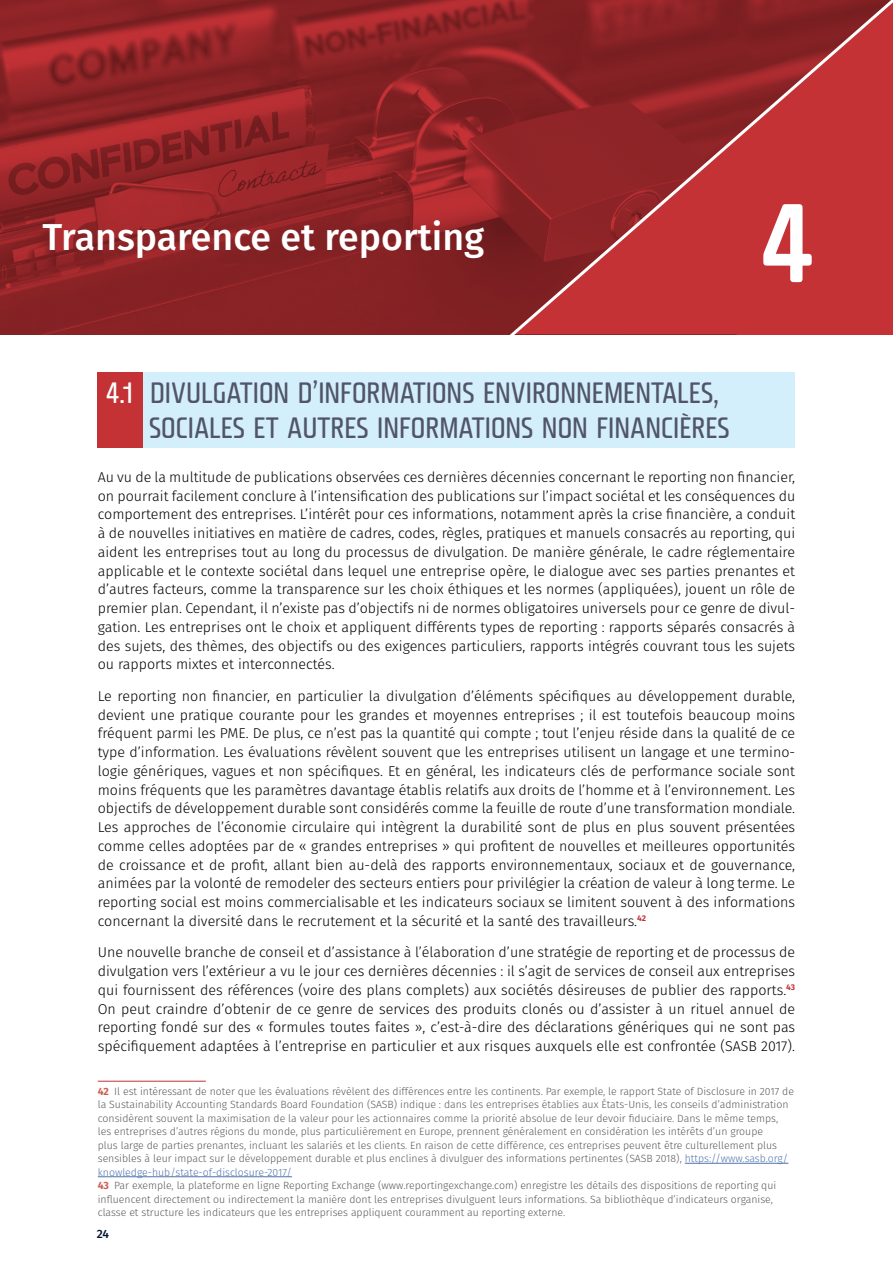
<style>
.page{position:relative;width:893px;height:1263px;background:#fff}
.page>*{position:absolute;margin:0;border:0;box-sizing:border-box;transform-origin:0 0}
.t1{font:108px "Fishmonger CS";color:#fff}
.t2{font:500 37.5px "Fira Sans";color:#fff}
.t3{font:28.5px/34.2px "Fishmonger CR";color:#515567}
.t4{font:300 14.25px/18.8px "Fira Sans";color:#000;text-align:justify}
.t5{font:500 12px "Fira Sans";color:#00172e}
.t6{font:300 10.5px/13.5px "Fira Sans";color:#58595b}
.s1{color:#fff}
.s2{font-weight:700;color:#cd5d52}
.s3{color:#4f73ad}
</style>
<div class="page">
<div style="left:98px;top:372px;width:697px;height:76px;background:#d4effc"></div>
<div style="left:98px;top:372px;width:45px;height:76px;background:#c43236"></div>
<hr style="left:98px;top:1081px;width:108px;height:1px;background:#c43236">
<hr style="left:685px;top:1163px;width:103px;height:1px;background:#4f73ad">
<hr style="left:98px;top:1176px;width:194px;height:1px;background:#4f73ad">
<img style="left:0;top:0;width:502px;height:334px">
<svg style="left:502px;top:0;width:391px;height:335px;background:#a62c2f"></svg>
<h2 class="t2" style="left:43px;top:207px;width:443px">Transparence et reporting</h2>
<h1 class="t1" style="left:761px;top:180px;width:54px">4</h1>
<h3 class="t3" style="left:149px;top:376px;width:582px;text-indent:-43px"><span class="s1">4.1</span> DIVULGATION D’INFORMATIONS ENVIRONNEMENTALES,<br>SOCIALES ET AUTRES INFORMATIONS NON FINANCIÈRES</h3>
<p class="t4" style="left:98px;top:467px;width:699px">Au vu de la multitude de publications observées ces dernières décennies concernant le reporting non financier, on pourrait facilement conclure à l’intensification des publications sur l’impact sociétal et les conséquences du comportement des entreprises. L’intérêt pour ces informations, notamment après la crise financière, a conduit à de nouvelles initiatives en matière de cadres, codes, règles, pratiques et manuels consacrés au reporting, qui aident les entreprises tout au long du processus de divulgation. De manière générale, le cadre réglementaire applicable et le contexte sociétal dans lequel une entreprise opère, le dialogue avec ses parties prenantes et d’autres facteurs, comme la transparence sur les choix éthiques et les normes (appliquées), jouent un rôle de premier plan. Cependant, il n’existe pas d’objectifs ni de normes obligatoires universels pour ce genre de divul&shy;gation. Les entreprises ont le choix et appliquent différents types de reporting : rapports séparés consacrés à des sujets, des thèmes, des objectifs ou des exigences particuliers, rapports intégrés couvrant tous les sujets ou rapports mixtes et interconnectés.</p>
<p class="t4" style="left:98px;top:686px;width:699px">Le reporting non financier, en particulier la divulgation d’éléments spécifiques au développement durable, devient une pratique courante pour les grandes et moyennes entreprises ; il est toutefois beaucoup moins fréquent parmi les PME. De plus, ce n’est pas la quantité qui compte ; tout l’enjeu réside dans la qualité de ce type d’information. Les évaluations révèlent souvent que les entreprises utilisent un langage et une termino&shy;logie génériques, vagues et non spécifiques. Et en général, les indicateurs clés de performance sociale sont moins fréquents que les paramètres davantage établis relatifs aux droits de l’homme et à l’environnement. Les objectifs de développement durable sont considérés comme la feuille de route d’une transformation mondiale.<br>Les approches de l’économie circulaire qui intègrent la durabilité sont de plus en plus souvent présentées comme celles adoptées par de « grandes entreprises » qui profitent de nouvelles et meilleures opportunités de croissance et de profit, allant bien au-delà des rapports environnementaux, sociaux et de gouvernance, animées par la volonté de remodeler des secteurs entiers pour privilégier la création de valeur à long terme. Le reporting social est moins commercialisable et les indicateurs sociaux se limitent souvent à des informations concernant la diversité dans le recrutement et la sécurité et la santé des travailleurs.<sup>42</sup></p>
<p class="t4" style="left:98px;top:943px;width:699px">Une nouvelle branche de conseil et d’assistance à l’élaboration d’une stratégie de reporting et de processus de divulgation vers l’extérieur a vu le jour ces dernières décennies : il s’agit de services de conseil aux entreprises qui fournissent des références (voire des plans complets) aux sociétés désireuses de publier des rapports.<sup>43<br></sup>On peut craindre d’obtenir de ce genre de services des produits clonés ou d’assister à un rituel annuel de reporting fondé sur des « formules toutes faites », c’est-à-dire des déclarations génériques qui ne sont pas spécifiquement adaptées à l’entreprise en particulier et aux risques auxquels elle est confrontée (SASB 2017).</p>
<p class="t6" style="left:98px;top:1084px;width:698px"><span class="s2">42</span> Il est intéressant de noter que les évaluations révèlent des différences entre les continents. Par exemple, le rapport State of Disclosure in 2017 de la Sustainability Accounting Standards Board Foundation (SASB) indique : dans les entreprises établies aux États-Unis, les conseils d’administration considèrent souvent la maximisation de la valeur pour les actionnaires comme la priorité absolue de leur devoir fiduciaire. Dans le même temps, les entreprises d’autres régions du monde, plus particulièrement en Europe, prennent généralement en considération les intérêts d’un groupe<br>plus large de parties prenantes, incluant les salariés et les clients. En raison de cette différence, ces entreprises peuvent être culturellement plus sensibles à leur impact sur le développement durable et plus enclines à divulguer des informations pertinentes (SASB 2018), <span class="s3">https://www.sasb.org/ knowledge-hub/state-of-disclosure-2017/<br></span><span class="s2">43</span> Par exemple, la plateforme en ligne Reporting Exchange (www.reportingexchange.com) enregistre les détails des dispositions de reporting qui influencent directement ou indirectement la manière dont les entreprises divulguent leurs informations. Sa bibliothèque d’indicateurs organise, classe et structure les indicateurs que les entreprises appliquent couramment au reporting externe.</p>
<p class="t5" style="left:97px;top:1224px;width:14px">24</p>
</div>
